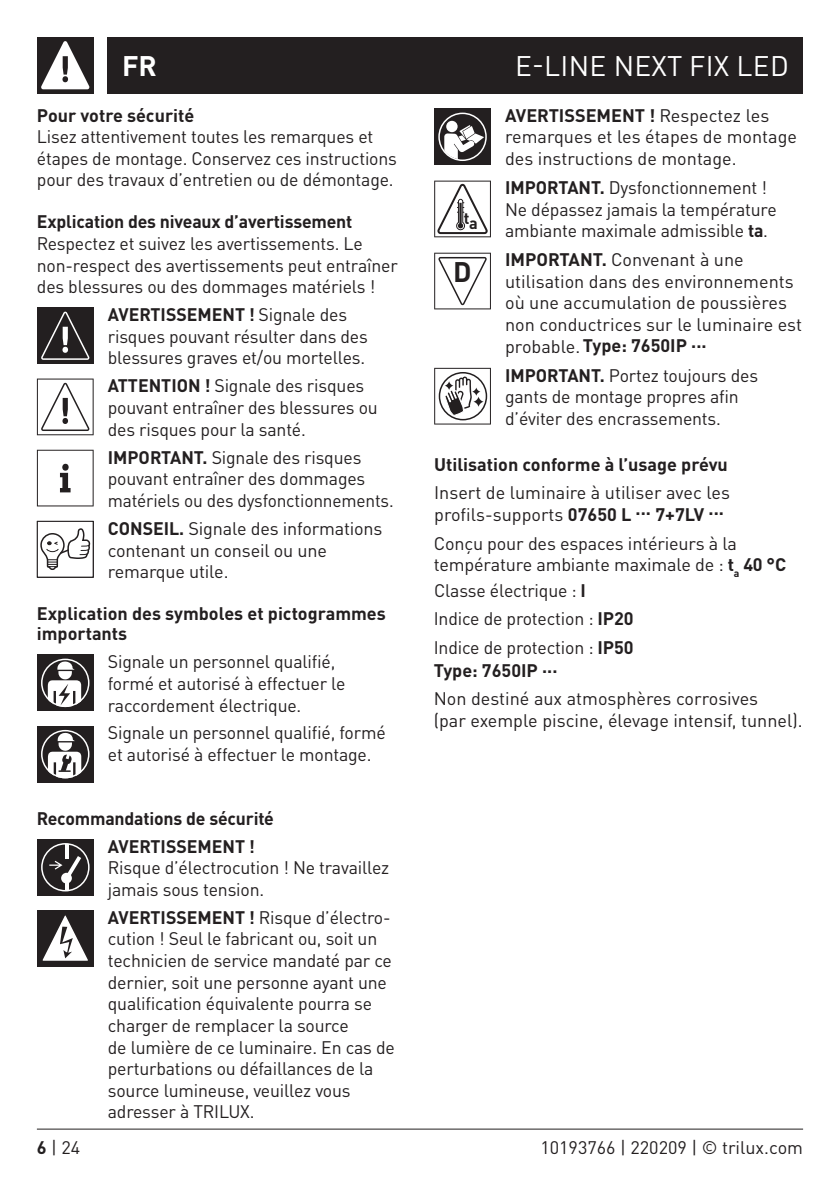
<style>
.page{position:relative;width:840px;height:1191px;background:#fff}
.page>*{position:absolute;margin:0;border:0;box-sizing:border-box;transform-origin:0 0}
.t1{font:28px "DIN Pro";letter-spacing:.01em;color:#fff}
.t2{font:700 28px "DIN Pro";color:#fff}
.t3{font:700 28px "DIN Pro";color:#231f20}
.t4{font:18px/21.6px "DIN Pro";letter-spacing:-.01em;color:#231f20}
.t5{font:700 18px/20px "DIN Pro";letter-spacing:-.005em;color:#231f20}
.t6{font:700 16.2px "DIN Pro";color:#231f20}
.s1{font-weight:700}
</style>
<div class="page">
<div style="left:108px;top:37px;width:694px;height:57px;background:#231f20"></div>
<hr style="left:37px;top:1128px;width:765px;height:1px;background:#231f20">
<div style="left:37px;top:37px;width:57px;height:57px;background:#231f20"></div>
<svg style="left:41px;top:41px;width:48px;height:48px"></svg>
<div style="left:37px;top:654px;width:57px;height:57px;background:#231f20"></div>
<svg style="left:41px;top:658px;width:48px;height:49px"></svg>
<div style="left:37px;top:726px;width:57px;height:56px;background:#231f20"></div>
<svg style="left:41px;top:730px;width:48px;height:48px"></svg>
<div style="left:37px;top:838px;width:57px;height:57px;background:#231f20"></div>
<svg style="left:41px;top:843px;width:48px;height:48px"></svg>
<div style="left:37px;top:307px;width:57px;height:57px;background:#231f20"></div>
<svg style="left:41px;top:312px;width:48px;height:48px"></svg>
<svg style="left:37px;top:378px;width:57px;height:57px"></svg>
<svg style="left:37px;top:450px;width:57px;height:56px"></svg>
<svg style="left:37px;top:521px;width:57px;height:56px"></svg>
<div style="left:37px;top:909px;width:57px;height:57px;background:#231f20"></div>
<svg style="left:42px;top:915px;width:46px;height:46px"></svg>
<svg style="left:434px;top:368px;width:56px;height:56px"></svg>
<svg style="left:434px;top:181px;width:56px;height:56px"></svg>
<svg style="left:434px;top:253px;width:56px;height:56px"></svg>
<div style="left:434px;top:108px;width:56px;height:57px;background:#231f20"></div>
<svg style="left:438px;top:113px;width:48px;height:48px"></svg>
<h1 class="t2" style="left:122px;top:44px;width:36px">FR</h1>
<p class="t5" style="left:37px;top:104px;width:159px">Pour votre sécurité</p>
<p class="t4" style="left:37px;top:125px;width:361px">Lisez attentivement toutes les remarques et étapes de montage. Conservez ces instructions pour des travaux d’entretien ou de démontage.</p>
<p class="t5" style="left:37px;top:211px;width:317px">Explication des niveaux d’avertissement</p>
<p class="t4" style="left:37px;top:231px;width:362px">Respectez et suivez les avertissements. Le non-respect des avertissements peut entraîner des blessures ou des dommages matériels !</p>
<p class="t4" style="left:108px;top:303px;width:261px"><span class="s1">AVERTISSEMENT !</span> Signale des risques pouvant résulter dans des blessures graves et/ou mortelles.</p>
<p class="t4" style="left:108px;top:374px;width:271px"><span class="s1">ATTENTION !</span> Signale des risques pouvant entraîner des blessures ou des risques pour la santé.</p>
<p class="t4" style="left:108px;top:445px;width:287px"><span class="s1">IMPORTANT.</span> Signale des risques pouvant entraîner des dommages matériels ou des dysfonctionnements.</p>
<p class="t4" style="left:108px;top:516px;width:276px"><span class="s1">CONSEIL.</span> Signale des informations contenant un conseil ou une remarque utile.</p>
<p class="t5" style="left:37px;top:603px;width:350px">Explication des symboles et pictogrammes importants</p>
<p class="t4" style="left:108px;top:650px;width:239px">Signale un personnel qualifié, formé et autorisé à effectuer le raccordement électrique.</p>
<p class="t4" style="left:108px;top:721px;width:279px">Signale un personnel qualifié, formé et autorisé à effectuer le montage.</p>
<p class="t5" style="left:108px;top:803px;width:167px;line-height:28px;text-indent:-71px">Recommandations de sécurité<br>AVERTISSEMENT !</p>
<p class="t4" style="left:108px;top:856px;width:283px">Risque d’électrocution ! Ne travaillez jamais sous tension.</p>
<p class="t4" style="left:108px;top:905px;width:288px"><span class="s1">AVERTISSEMENT !</span> Risque d’électro&shy;cution ! Seul le fabricant ou, soit un technicien de service mandaté par ce dernier, soit une personne ayant une qualification équivalente pourra se charger de remplacer la source<br>de lumière de ce luminaire. En cas de perturbations ou défaillances de la source lumineuse, veuillez vous adresser à TRILUX.</p>
<h1 class="t1" style="left:515px;top:44px;width:275px">E-LINE NEXT FIX LED</h1>
<p class="t6" style="left:463px;top:208px;width:15px">ta</p>
<h1 class="t3" style="left:453px;top:250px;width:20px">D</h1>
<p class="t4" style="left:505px;top:103px;width:293px"><span class="s1">AVERTISSEMENT !</span> Respectez les remarques et les étapes de montage des instructions de montage.</p>
<p class="t4" style="left:505px;top:176px;width:273px"><span class="s1">IMPORTANT.</span> Dysfonctionnement !<br>Ne dépassez jamais la température ambiante maximale admissible <span class="s1">ta</span>.</p>
<p class="t4" style="left:505px;top:248px;width:298px"><span class="s1">IMPORTANT.</span> Convenant à une utilisation dans des environnements où une accumulation de poussières non conductrices sur le luminaire est probable.<span class="s1">Type: 7650IP </span><sup>...</sup></p>
<p class="t4" style="left:505px;top:363px;width:254px"><span class="s1">IMPORTANT.</span> Portez toujours des gants de montage propres afin d’éviter des encrassements.</p>
<p class="t5" style="left:434px;top:454px;width:295px">Utilisation conforme à l’usage prévu</p>
<p class="t4" style="left:434px;top:481px;width:297px">Insert de luminaire à utiliser avec les profils-supports <span class="s1">07650 L </span><sup>...</sup> <span class="s1">7+7LV </span><sup>...</sup></p>
<p class="t4" style="left:433px;top:531px;width:353px">Conçu pour des espaces intérieurs à la température ambiante maximale de : <span class="s1">t</span><sub>a</sub> <span class="s1">40 °C</span></p>
<p class="t4" style="left:433px;top:575px;width:201px;line-height:28px">Classe électrique : <span class="s1">I<br></span>Indice de protection : <span class="s1">IP20</span></p>
<p class="t4" style="left:433px;top:635px;width:201px;line-height:22.6px">Indice de protection : <span class="s1">IP50<br>Type: 7650IP </span><sup>...</sup></p>
<p class="t4" style="left:433px;top:686px;width:370px">Non destiné aux atmosphères corrosives<br>(par exemple piscine, élevage intensif, tunnel).</p>
<p class="t4" style="left:37px;top:1135px;width:45px"><span class="s1">6</span> | 24</p>
<p class="t4" style="left:540px;top:1135px;width:264px">10193766 | 220209 | © trilux.com</p>
</div>
